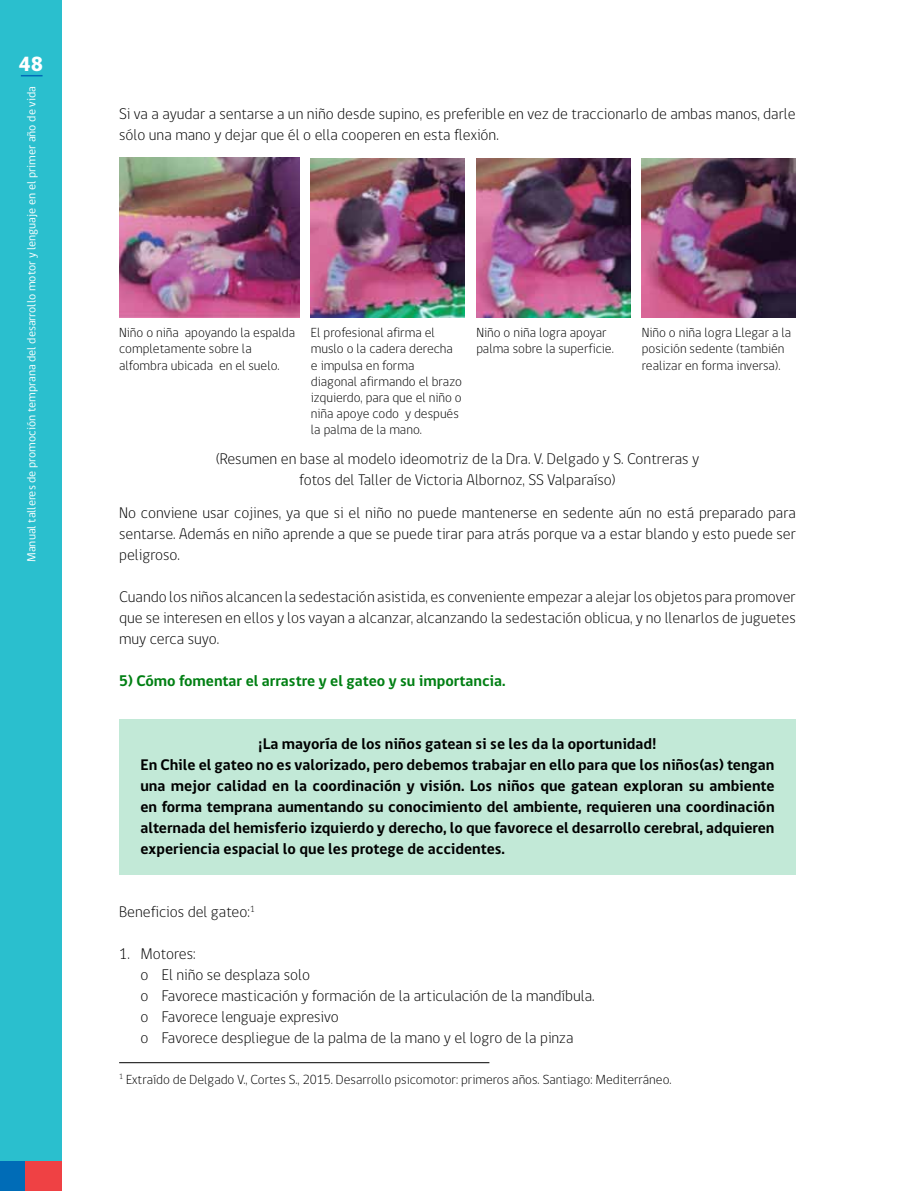
<style>
.page{position:relative;width:915px;height:1191px;background:#fff}
.page>*{position:absolute;margin:0;border:0;box-sizing:border-box;transform-origin:0 0}
.t1{font:800 21px "gob CL";color:#fff}
.t2{font:300 15.75px/21px "gob CL";color:#000}
.t3{font:700 15.75px/21px "gob CL";color:#000}
.t4{font:700 15.75px "gob CL";color:#007f13}
.t5{font:300 13.5px/16.2px "gob CL";color:#000}
.t6{font:12px "gob CL";color:#fff}
</style>
<div class="page">
<div style="left:0;top:0;width:62px;height:1191px;background:#2abfce"></div>
<div style="left:0;top:1160px;width:26px;height:31px;background:#006cb7"></div>
<div style="left:26px;top:1160px;width:36px;height:31px;background:#ef4144"></div>
<svg style="left:21px;top:75px;width:22px;height:1px"></svg>
<div style="left:119px;top:719px;width:676px;height:155px;background:#c2e9d7"></div>
<hr style="left:119px;top:1062px;width:370px;height:1px;background:#000">
<img style="left:119px;top:157px;width:180px;height:160px">
<img style="left:311px;top:158px;width:154px;height:159px">
<img style="left:476px;top:158px;width:154px;height:159px">
<img style="left:641px;top:158px;width:154px;height:159px">
<h1 class="t1" style="left:18px;top:49px;width:26px">48</h1>
<p class="t6" style="left:23px;top:562px;width:477px;rotate:-90deg">Manual talleres de promoción temprana del desarrollo motor y lenguaje en el primer año de vida</p>
<p class="t2" style="left:119px;top:103px;width:678px">Si va a ayudar a sentarse a un niño desde supino, es preferible en vez de traccionarlo de ambas manos, darle sólo una mano y dejar que él o ella cooperen en esta flexión.</p>
<p class="t5" style="left:119px;top:325px;width:177px">Niño o niña apoyando la espalda completamente sobre la alfombra ubicada en el suelo.</p>
<p class="t5" style="left:311px;top:325px;width:152px">El profesional afirma el muslo o la cadera derecha e impulsa en forma diagonal afirmando el brazo izquierdo, para que el niño o niña apoye codo y después la palma de la mano.</p>
<p class="t2" style="left:216px;top:449px;width:484px;text-align:center">(Resumen en base al modelo ideomotriz de la Dra. V. Delgado y S. Contreras y fotos del Taller de Victoria Albornoz, SS Valparaíso)</p>
<p class="t5" style="left:476px;top:325px;width:139px">Niño o niña logra apoyar palma sobre la superficie.</p>
<p class="t5" style="left:641px;top:325px;width:151px">Niño o niña logra Llegar a la posición sedente (también realizar en forma inversa).</p>
<p class="t2" style="left:119px;top:502px;width:678px;text-align:justify">No conviene usar cojines, ya que si el niño no puede mantenerse en sedente aún no está preparado para sentarse. Además en niño aprende a que se puede tirar para atrás porque va a estar blando y esto puede ser peligroso.</p>
<p class="t2" style="left:119px;top:586px;width:678px;text-align:justify">Cuando los niños alcancen la sedestación asistida, es conveniente empezar a alejar los objetos para promover que se interesen en ellos y los vayan a alcanzar, alcanzando la sedestación oblicua, y no llenarlos de juguetes muy cerca suyo.</p>
<p class="t4" style="left:119px;top:670px;width:388px">5) Cómo fomentar el arrastre y el gateo y su importancia.</p>
<p class="t3" style="left:140px;top:733px;width:635px;text-indent:118px">¡La mayoría de los niños gatean si se les da la oportunidad!<br>En Chile el gateo no es valorizado, pero debemos trabajar en ello para que los niños(as) tengan una mejor calidad en la coordinación y visión. Los niños que gatean exploran su ambiente en forma temprana aumentando su conocimiento del ambiente, requieren una coordinación alternada del hemisferio izquierdo y derecho, lo que favorece el desarrollo cerebral, adquieren experiencia espacial lo que les protege de accidentes.</p>
<p class="t2" style="left:119px;top:901px;width:137px">Beneficios del gateo:<sup>1</sup></p>
<p class="t2" style="left:140px;top:943px;width:455px;text-indent:-21px">1. Motores:<br>o El niño se desplaza solo<br>o Favorece masticación y formación de la articulación de la mandíbula. o Favorece lenguaje expresivo<br>o Favorece despliegue de la palma de la mano y el logro de la pinza</p>
<p class="t5" style="left:119px;top:1071px;width:554px"><sup>1</sup> Extraído de Delgado V., Cortes S., 2015. Desarrollo psicomotor: primeros años. Santiago: Mediterráneo.</p>
</div>
